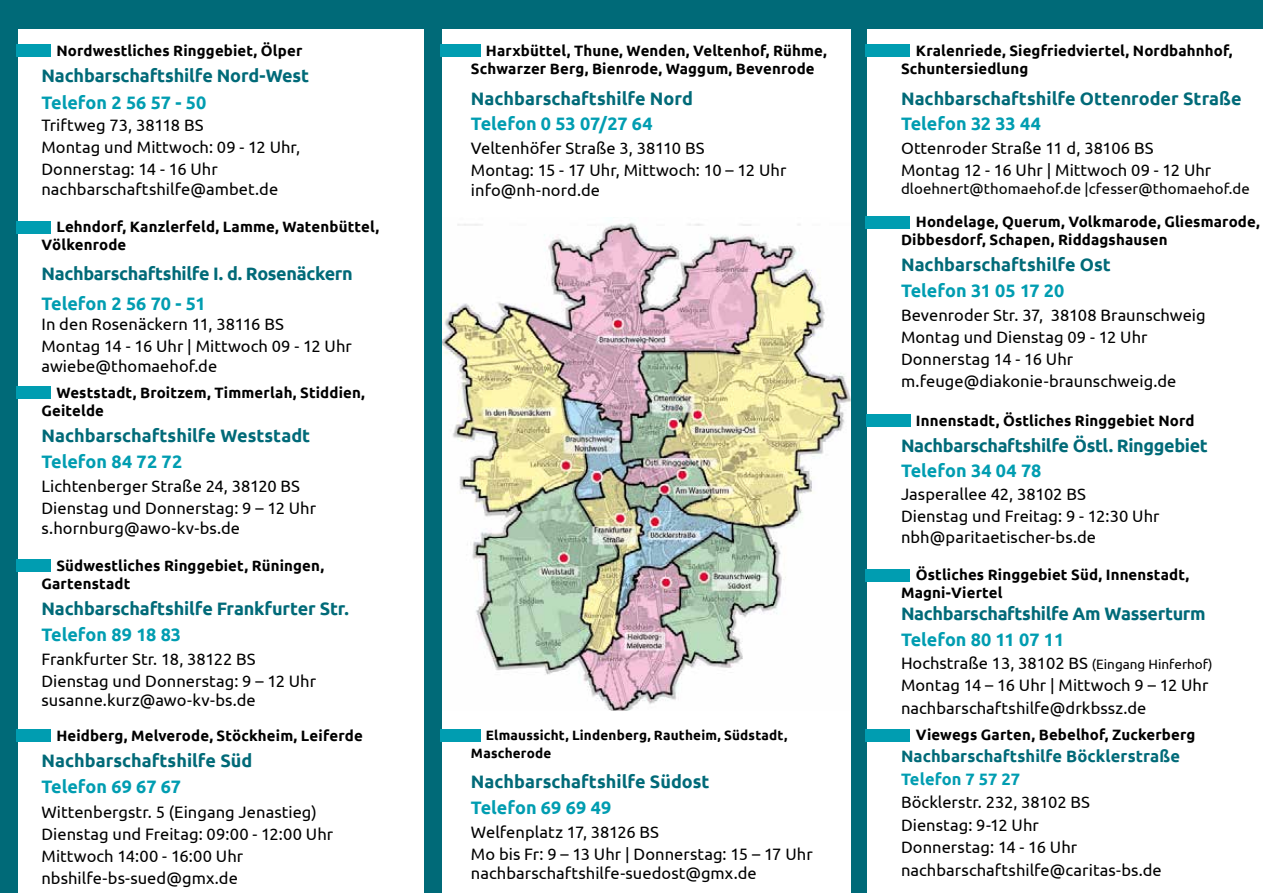
<style>
.page{position:relative;width:1263px;height:893px;background:#006a78}
.page>*{position:absolute;margin:0;border:0;box-sizing:border-box;transform-origin:0 0}
.t1{font:700 18px "Ubuntu";letter-spacing:-.005em;color:#006a78}
.t2{font:700 18px "Ubuntu";color:#009db1}
.t3{font:16.5px/21.9px "Ubuntu";letter-spacing:.005em;color:#000}
.t4{font:700 16.5px "Ubuntu";letter-spacing:.005em;color:#006a78}
.t5{font:700 16.5px "Ubuntu";letter-spacing:.005em;color:#009db1}
.t6{font:700 15px/18px "Ubuntu";letter-spacing:.01em;color:#000}
.t7{font:15px "Ubuntu";letter-spacing:.01em;color:#000}
.t8{font:700 13.5px/18px "Ubuntu";letter-spacing:.015em;color:#000}
.s1{font-size:13.5px}
</style>
<div class="page">
<div style="left:442px;top:30px;width:408px;height:863px;background:#fff"></div>
<div style="left:18px;top:30px;width:406px;height:863px;background:#fff"></div>
<div style="left:867px;top:30px;width:396px;height:863px;background:#fff"></div>
<div style="left:440px;top:45px;width:40px;height:12px;background:#009db1"></div>
<div style="left:16px;top:387px;width:34px;height:12px;background:#009db1"></div>
<img style="left:442px;top:222px;width:408px;height:488px">
<div style="left:865px;top:45px;width:45px;height:12px;background:#009db1"></div>
<div style="left:866px;top:414px;width:45px;height:12px;background:#009db1"></div>
<div style="left:865px;top:569px;width:45px;height:12px;background:#009db1"></div>
<div style="left:865px;top:729px;width:45px;height:12px;background:#009db1"></div>
<div style="left:16px;top:45px;width:34px;height:12px;background:#009db1"></div>
<div style="left:16px;top:221px;width:34px;height:12px;background:#009db1"></div>
<div style="left:16px;top:729px;width:34px;height:13px;background:#009db1"></div>
<div style="left:440px;top:729px;width:40px;height:13px;background:#009db1"></div>
<div style="left:865px;top:216px;width:45px;height:12px;background:#009db1"></div>
<div style="left:16px;top:559px;width:34px;height:13px;background:#009db1"></div>
<p class="t6" style="left:56px;top:42px;width:248px">Nordwestliches Ringgebiet, Ölper</p>
<p class="t1" style="left:41px;top:65px;width:269px">Nachbarschaftshilfe Nord-West</p>
<p class="t2" style="left:41px;top:92px;width:166px">Telefon 2 56 57 - 50</p>
<p class="t3" style="left:41px;top:114px;width:260px">Triftweg 73, 38118 BS<br>Montag und Mittwoch: 09 - 12 Uhr,<br>Donnerstag: 14 - 16 Uhr</p>
<p class="t3" style="left:41px;top:178px;width:238px">nachbarschaftshilfe@ambet.de</p>
<p class="t6" style="left:41px;top:217px;width:339px;text-indent:15px">Lehndorf, Kanzlerfeld, Lamme, Watenbüttel,<br>Völkenrode</p>
<p class="t1" style="left:41px;top:263px;width:313px">Nachbarschaftshilfe I. d. Rosenäckern</p>
<p class="t2" style="left:41px;top:293px;width:166px">Telefon 2 56 70 - 51</p>
<p class="t3" style="left:41px;top:313px;width:312px">In den Rosenäckern 11, 38116 BS<br>Montag 14 - 16 Uhr | Mittwoch 09 - 12 Uhr</p>
<p class="t3" style="left:41px;top:354px;width:177px">awiebe@thomaehof.de</p>
<p class="t6" style="left:41px;top:384px;width:325px;text-indent:15px">Weststadt, Broitzem, Timmerlah, Stiddien,<br>Geitelde</p>
<p class="t1" style="left:41px;top:425px;width:270px">Nachbarschaftshilfe Weststadt</p>
<p class="t2" style="left:41px;top:451px;width:142px">Telefon 84 72 72</p>
<p class="t3" style="left:41px;top:475px;width:276px">Lichtenberger Straße 24, 38120 BS<br>Dienstag und Donnerstag: 9 – 12 Uhr</p>
<p class="t3" style="left:41px;top:516px;width:200px">s.hornburg@awo-kv-bs.de</p>
<p class="t6" style="left:41px;top:556px;width:284px;text-indent:15px">Südwestliches Ringgebiet, Rüningen,<br>Gartenstadt</p>
<p class="t1" style="left:41px;top:597px;width:309px">Nachbarschaftshilfe Frankfurter Str.</p>
<p class="t2" style="left:41px;top:623px;width:141px">Telefon 89 18 83</p>
<p class="t3" style="left:41px;top:647px;width:276px">Frankfurter Str. 18, 38122 BS<br>Dienstag und Donnerstag: 9 – 12 Uhr</p>
<p class="t3" style="left:41px;top:689px;width:216px">susanne.kurz@awo-kv-bs.de</p>
<p class="t6" style="left:56px;top:727px;width:308px">Heidberg, Melverode, Stöckheim, Leiferde</p>
<p class="t1" style="left:41px;top:750px;width:212px">Nachbarschaftshilfe Süd</p>
<p class="t2" style="left:41px;top:776px;width:141px">Telefon 69 67 67</p>
<p class="t3" style="left:41px;top:801px;width:293px">Wittenbergstr. 5 (Eingang Jenastieg)<br>Dienstag und Freitag: 09:00 - 12:00 Uhr<br>Mittwoch 14:00 - 16:00 Uhr nbshilfe-bs-sued@gmx.de</p>
<p class="t6" style="left:471px;top:42px;width:357px;text-indent:15px">Harxbüttel, Thune, Wenden, Veltenhof, Rühme,<br>Schwarzer Berg, Bienrode, Waggum, Bevenrode</p>
<p class="t1" style="left:471px;top:87px;width:223px">Nachbarschaftshilfe Nord</p>
<p class="t2" style="left:471px;top:113px;width:183px">Telefon 0 53 07/27 64</p>
<p class="t3" style="left:471px;top:137px;width:317px">Veltenhöfer Straße 3, 38110 BS<br>Montag: 15 - 17 Uhr, Mittwoch: 10 – 12 Uhr</p>
<p class="t3" style="left:471px;top:179px;width:131px">info@nh-nord.de</p>
<p class="t8" style="left:471px;top:726px;width:318px;text-indent:15px">Elmaussicht, Lindenberg, Rautheim, Südstadt,<br>Mascherode</p>
<p class="t1" style="left:471px;top:770px;width:240px">Nachbarschaftshilfe Südost</p>
<p class="t2" style="left:471px;top:796px;width:142px">Telefon 69 69 49</p>
<p class="t3" style="left:471px;top:820px;width:343px">Welfenplatz 17, 38126 BS<br>Mo bis Fr: 9 – 13 Uhr | Donnerstag: 15 – 17 Uhr</p>
<p class="t3" style="left:471px;top:862px;width:287px">nachbarschaftshilfe-suedost@gmx.de</p>
<p class="t6" style="left:901px;top:42px;width:333px;text-indent:15px">Kralenriede, Siegfriedviertel, Nordbahnhof,<br>Schuntersiedlung</p>
<p class="t1" style="left:901px;top:87px;width:342px">Nachbarschaftshilfe Ottenroder Straße</p>
<p class="t2" style="left:901px;top:113px;width:141px">Telefon 32 33 44</p>
<p class="t3" style="left:901px;top:137px;width:312px">Ottenroder Straße 11 d, 38106 BS<br>Montag 12 - 16 Uhr | Mittwoch 09 - 12 Uhr</p>
<p class="t7" style="left:901px;top:180px;width:350px">dloehnert@thomaehof.de |cfesser@thomaehof.de</p>
<p class="t6" style="left:901px;top:213px;width:360px;text-indent:15px">Hondelage, Querum, Volkmarode, Gliesmarode,<br>Dibbesdorf, Schapen, Riddagshausen</p>
<p class="t1" style="left:901px;top:254px;width:211px">Nachbarschaftshilfe Ost</p>
<p class="t2" style="left:901px;top:280px;width:165px">Telefon 31 05 17 20</p>
<p class="t3" style="left:901px;top:304px;width:306px">Bevenroder Str. 37, 38108 Braunschweig<br>Montag und Dienstag 09 - 12 Uhr<br>Donnerstag 14 - 16 Uhr m.feuge@diakonie-braunschweig.de</p>
<p class="t6" style="left:916px;top:411px;width:280px">Innenstadt, Östliches Ringgebiet Nord</p>
<p class="t1" style="left:901px;top:434px;width:308px">Nachbarschaftshilfe Östl. Ringgebiet</p>
<p class="t2" style="left:901px;top:460px;width:142px">Telefon 34 04 78</p>
<p class="t3" style="left:901px;top:483px;width:260px">Jasperallee 42, 38102 BS<br>Dienstag und Freitag: 9 - 12:30 Uhr nbh@paritaetischer-bs.de</p>
<p class="t6" style="left:901px;top:566px;width:290px;text-indent:15px">Östliches Ringgebiet Süd, Innenstadt,<br>Magni-Viertel</p>
<p class="t1" style="left:901px;top:603px;width:306px">Nachbarschaftshilfe Am Wasserturm</p>
<p class="t2" style="left:901px;top:628px;width:165px">Telefon 80 11 07 11</p>
<p class="t3" style="left:901px;top:651px;width:313px;line-height:22.5px">Hochstraße 13, 38102 BS <span class="s1">(Eingang Hinferhof)<br></span>Montag 14 – 16 Uhr | Mittwoch 9 – 12 Uhr nachbarschaftshilfe@drkbssz.de</p>
<p class="t6" style="left:916px;top:726px;width:281px">Viewegs Garten, Bebelhof, Zuckerberg</p>
<p class="t4" style="left:901px;top:747px;width:281px">Nachbarschaftshilfe Böcklerstraße</p>
<p class="t5" style="left:901px;top:769px;width:121px">Telefon 7 57 27</p>
<p class="t3" style="left:901px;top:790px;width:262px;line-height:22.8px">Böcklerstr. 232, 38102 BS<br>Dienstag: 9-12 Uhr<br>Donnerstag: 14 - 16 Uhr nachbarschaftshilfe@caritas-bs.de</p>
</div>
